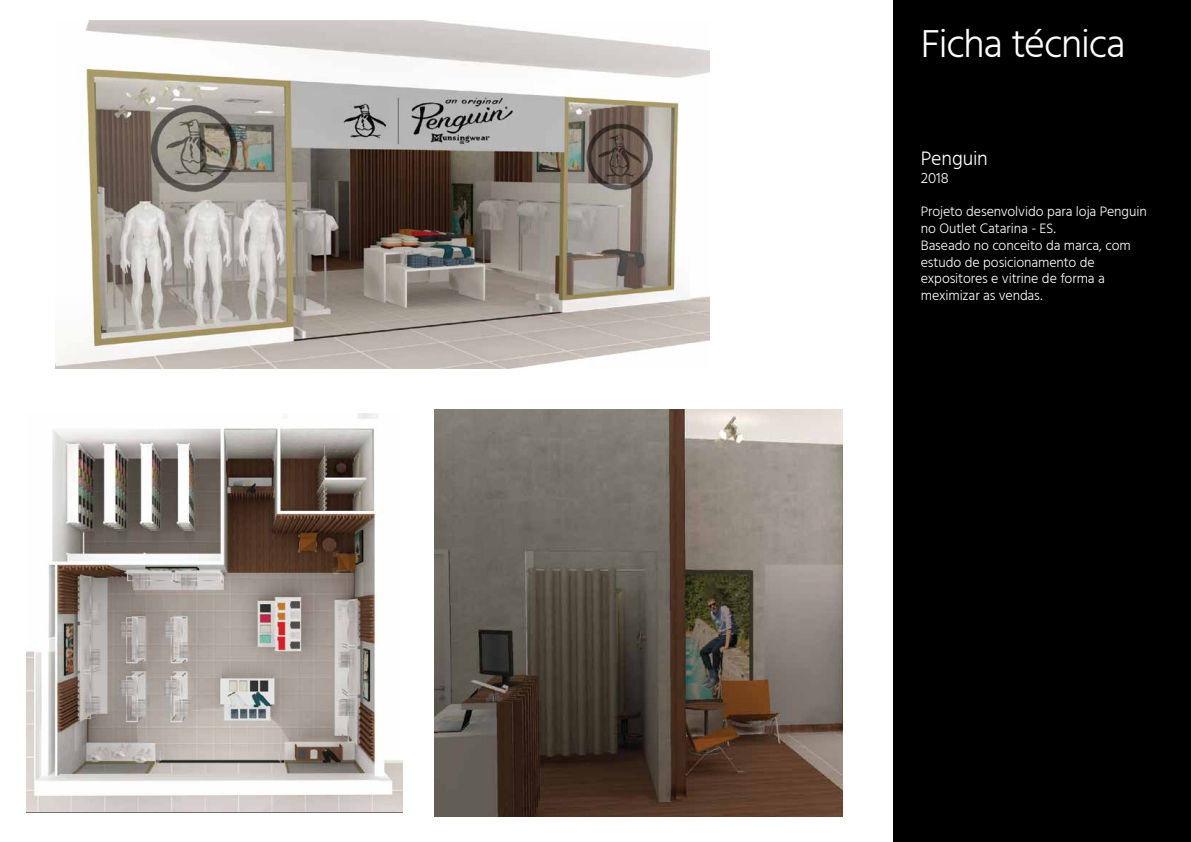
<style>
.page{position:relative;width:1191px;height:842px;background:#fff}
.page>*{position:absolute;margin:0;border:0;box-sizing:border-box;transform-origin:0 0}
.t1{font:300 40px "Hind";letter-spacing:-.035em;color:#fff}
.t2{font:300 20px "Hind";letter-spacing:-.01em;color:#fff}
.t3{font:300 15px "Hind";color:#fff}
.t4{font:300 14px/16.8px "Hind";letter-spacing:-.01em;color:#fff}
</style>
<div class="page">
<div style="left:893px;top:0;width:298px;height:842px;background:#000"></div>
<img style="left:27px;top:413px;width:376px;height:400px">
<img style="left:56px;top:21px;width:653px;height:348px">
<img style="left:435px;top:409px;width:407px;height:408px">
<h1 class="t1" style="left:920px;top:17px;width:206px">Ficha técnica</h1>
<h2 class="t2" style="left:920px;top:145px;width:69px">Penguin</h2>
<p class="t3" style="left:920px;top:168px;width:30px">2018</p>
<p class="t4" style="left:920px;top:204px;width:227px">Projeto desenvolvido para loja Penguin no Outlet Catarina - ES.<br>Baseado no conceito da marca, com estudo de posicionamento de expositores e vitrine de forma a meximizar as vendas.</p>
</div>
